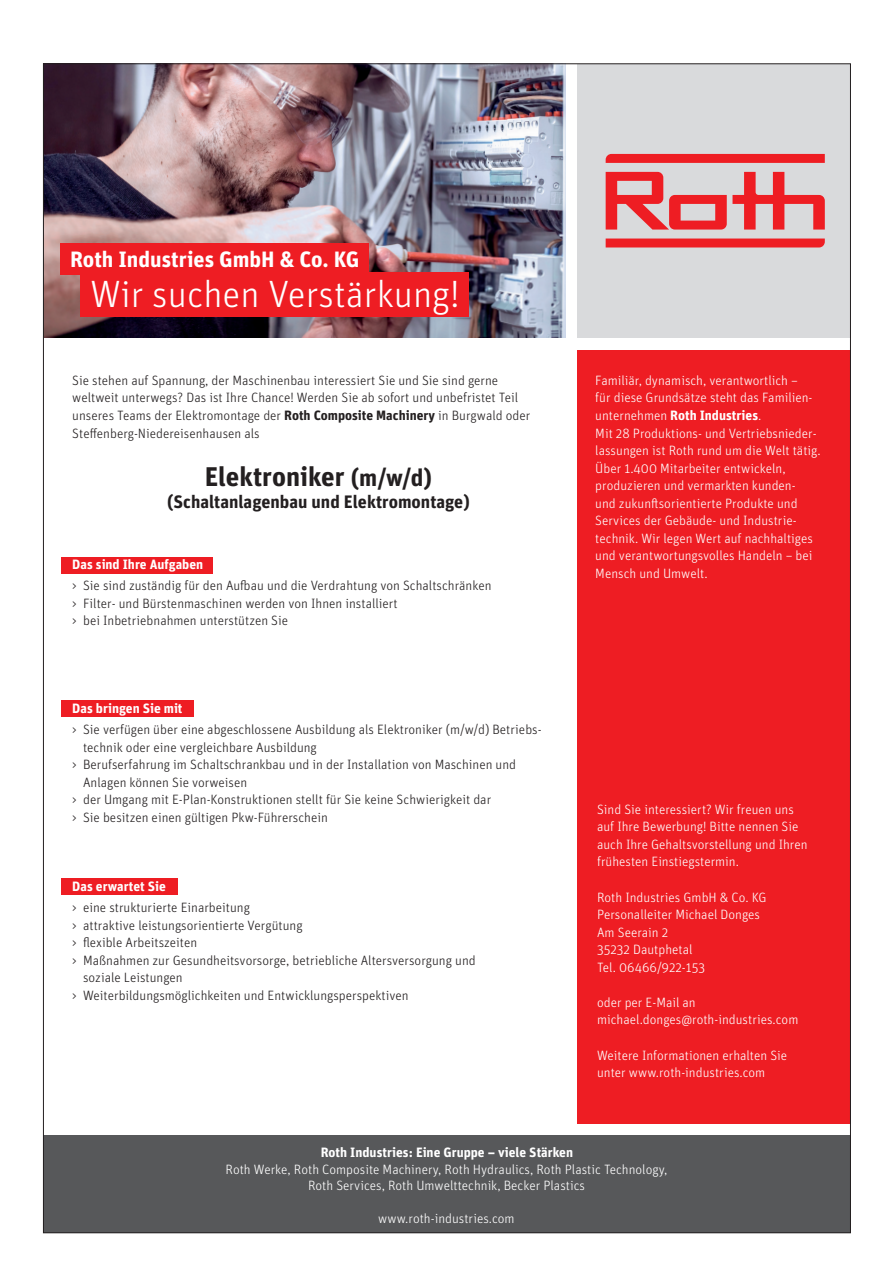
<style>
.page{position:relative;width:893px;height:1263px;background:#fff}
.page>*{position:absolute;margin:0;border:0;box-sizing:border-box;transform-origin:0 0}
.t1{font:300 37.95px "Unit OT";color:#fff}
.t2{font:700 27px "Unit OT";color:#231f20}
.t3{font:700 22.2px "Unit OT";color:#fff}
.t4{font:700 18px "Unit OT";color:#231f20}
.t5{font:300 13.5px/17.5px "Unit OT";color:#231f20}
.t6{font:300 13.5px/17.5px "Unit OT";color:#fff}
.t7{font:700 13.5px "Unit OT";color:#fff}
.s1{font-weight:700}
.s2{font-size:24px}
</style>
<div class="page">
<div style="left:577px;top:64px;width:273px;height:274px;background:#d9dadc"></div>
<div style="left:43px;top:1135px;width:807px;height:98px;background:#57585a"></div>
<div style="left:577px;top:351px;width:273px;height:773px;background:#ee1d23"></div>
<div style="left:61px;top:878px;width:116px;height:16px;background:#ee1d23"></div>
<div style="left:62px;top:701px;width:132px;height:16px;background:#ee1d23"></div>
<div style="left:62px;top:557px;width:151px;height:16px;background:#ee1d23"></div>
<img style="left:45px;top:65px;width:521px;height:273px">
<div style="left:60px;top:243px;width:309px;height:32px;background:#ee1d23"></div>
<div style="left:80px;top:272px;width:389px;height:45px;background:#ee1d23"></div>
<svg style="left:606px;top:238px;width:219px;height:9px;background:#ec282e"></svg>
<svg style="left:606px;top:154px;width:219px;height:9px;background:#ed1f25"></svg>
<svg style="left:606px;top:172px;width:219px;height:58px"></svg>
<h3 class="t3" style="left:70px;top:245px;width:291px">Roth Industries GmbH &amp; Co. KG</h3>
<h1 class="t1" style="left:90px;top:272px;width:371px">Wir suchen Verstärkung!</h1>
<p class="t5" style="left:72px;top:372px;width:460px">Sie stehen auf Spannung, der Maschinenbau interessiert Sie und Sie sind gerne weltweit unterwegs? Das ist Ihre Chance! Werden Sie ab sofort und unbefristet Teil unseres Teams der Elektromontage der <span class="s1">Roth Composite Machinery</span> in Burgwald oder Steffenberg-Niedereisenhausen als</p>
<h2 class="t2" style="left:205px;top:459px;width:229px">Elektroniker <span class="s2">(m/w/d)</span></h2>
<h3 class="t4" style="left:167px;top:490px;width:304px">(Schaltanlagenbau und Elektromontage)</h3>
<p class="t7" style="left:72px;top:556px;width:132px">Das sind Ihre Aufgaben</p>
<p class="t5" style="left:72px;top:577px;width:421px">&gt; Sie sind zuständig für den Aufbau und die Verdrahtung von Schaltschränken &gt; Filter- und Bürstenmaschinen werden von Ihnen installiert<br>&gt; bei Inbetriebnahmen unterstützen Sie</p>
<p class="t6" style="left:595px;top:372px;width:227px">Familiär, dynamisch, verantwortlich –<br>für diese Grundsätze steht das Familien&shy;unternehmen <span class="s1">Roth Industries</span>.<br>Mit 28 Produktions- und Vertriebsnieder&shy;lassungen ist Roth rund um die Welt tätig.<br>Über 1.400 Mitarbeiter entwickeln, produzieren und vermarkten kunden-<br>und zukunftsorientierte Produkte und Services der Gebäude- und Industrie&shy;technik. Wir legen Wert auf nachhaltiges und verantwortungsvolles Handeln – bei Mensch und Umwelt.</p>
<p class="t7" style="left:72px;top:700px;width:112px">Das bringen Sie mit</p>
<p class="t5" style="left:72px;top:721px;width:471px">&gt; Sie verfügen über eine abgeschlossene Ausbildung als Elektroniker (m/w/d) Betriebs-</p>
<p class="t5" style="left:83px;top:738px;width:235px">technik oder eine vergleichbare Ausbildung</p>
<p class="t5" style="left:72px;top:756px;width:445px">&gt; Berufserfahrung im Schaltschrankbau und in der Installation von Maschinen und</p>
<p class="t5" style="left:83px;top:773px;width:166px">Anlagen können Sie vorweisen</p>
<p class="t5" style="left:72px;top:791px;width:420px">&gt; der Umgang mit E-Plan-Konstruktionen stellt für Sie keine Schwierigkeit dar</p>
<p class="t5" style="left:72px;top:808px;width:257px">&gt; Sie besitzen einen gültigen Pkw-Führerschein</p>
<p class="t7" style="left:72px;top:877px;width:95px">Das erwartet Sie</p>
<p class="t5" style="left:72px;top:899px;width:179px">&gt; eine strukturierte Einarbeitung</p>
<p class="t5" style="left:72px;top:916px;width:232px">&gt; attraktive leistungsorientierte Vergütung</p>
<p class="t5" style="left:72px;top:934px;width:126px">&gt; flexible Arbeitszeiten</p>
<p class="t5" style="left:72px;top:951px;width:405px">&gt; Maßnahmen zur Gesundheitsvorsorge, betriebliche Altersversorgung und</p>
<p class="t5" style="left:83px;top:969px;width:101px">soziale Leistungen</p>
<p class="t5" style="left:72px;top:986px;width:338px">&gt; Weiterbildungsmöglichkeiten und Entwicklungsperspektiven</p>
<p class="t6" style="left:597px;top:800px;width:212px">Sind Sie interessiert? Wir freuen uns auf Ihre Bewerbung! Bitte nennen Sie auch Ihre Gehaltsvorstellung und Ihren frühesten Einstiegstermin.</p>
<p class="t6" style="left:597px;top:888px;width:171px">Roth Industries GmbH &amp; Co. KG<br>Personalleiter Michael Donges<br>Am Seerain 2<br>35232 Dautphetal<br>Tel. 06466/922-153</p>
<p class="t6" style="left:597px;top:993px;width:203px">oder per E-Mail an michael.donges@roth-industries.com</p>
<p class="t6" style="left:597px;top:1046px;width:192px">Weitere Informationen erhalten Sie unter www.roth-industries.com</p>
<p class="t7" style="left:321px;top:1143px;width:254px">Roth Industries: Eine Gruppe – viele Stärken</p>
<p class="t6" style="left:226px;top:1161px;width:443px;line-height:16.2px;text-align:center">Roth Werke, Roth Composite Machinery, Roth Hydraulics, Roth Plastic Technology,<br>Roth Services, Roth Umwelttechnik, Becker Plastics</p>
<p class="t6" style="left:378px;top:1209px;width:138px">www.roth-industries.com</p>
</div>
